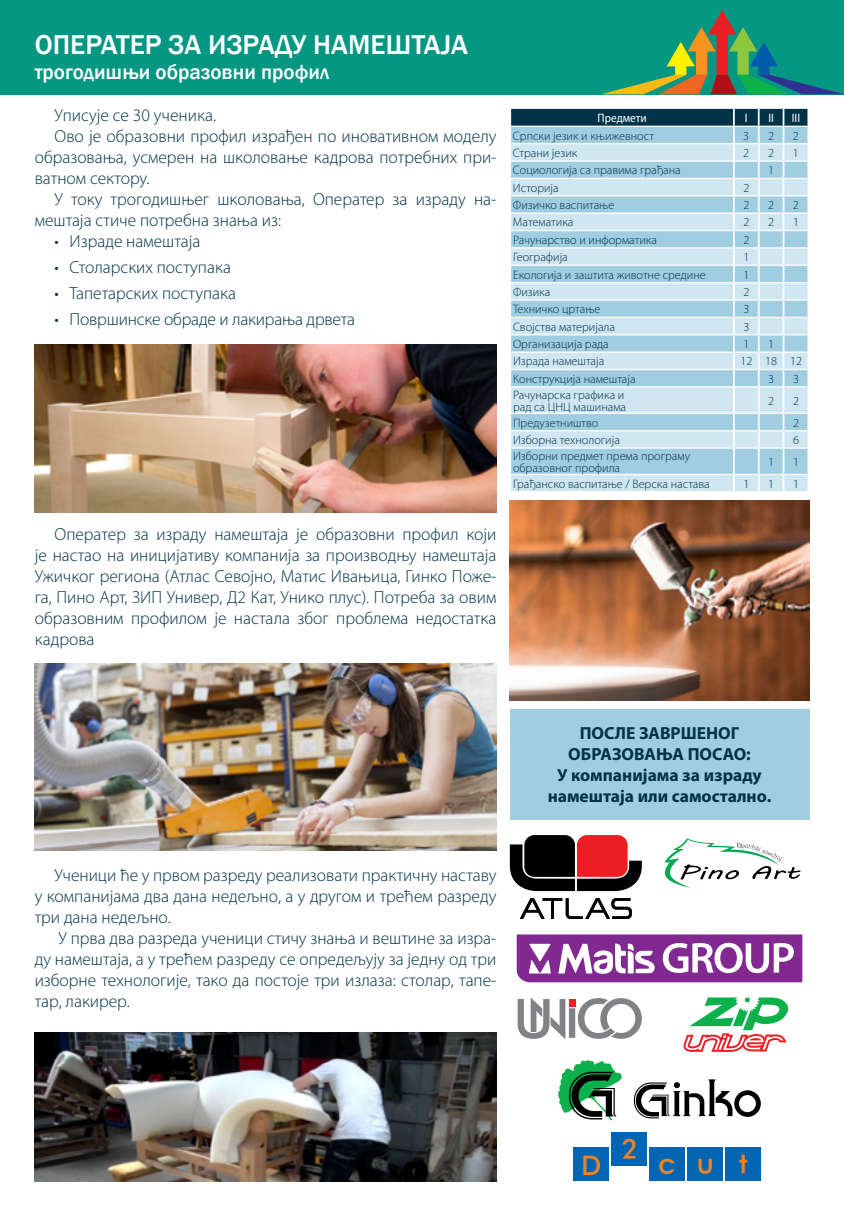
<style>
.page{position:relative;width:844px;height:1216px;background:#fff}
.page>*{position:absolute;margin:0;border:0;box-sizing:border-box;transform-origin:0 0}
.t1{font:500 28px "Franklin Gothic";color:#fff}
.t2{font:500 21px "Franklin Gothic";color:#fff}
.t3{font:300 17.5px/21px "Myriad Pro";color:#003248;text-align:justify}
.t4{font:700 17.5px/21px "Myriad Pro";color:#003248;text-align:center}
.t5{font:300 12.25px/12.2px "Myriad Pro";color:#003248}
.t6{font:semi-condensed 12.25px "Myriad Pro";color:#fff}
</style>
<div class="page">
<div style="left:0;top:0;width:843px;height:94px;background:#069782"></div>
<div style="left:695px;top:47px;width:12px;height:28px;background:#f7941e"></div>
<div style="left:675px;top:62px;width:11px;height:13px;background:#fff200"></div>
<div style="left:716px;top:30px;width:11px;height:45px;background:#ed1d24"></div>
<div style="left:737px;top:47px;width:11px;height:28px;background:#8dc63f"></div>
<div style="left:758px;top:62px;width:11px;height:13px;background:#005baa"></div>
<svg style="left:667px;top:10px;width:110px;height:56px"></svg>
<svg style="left:602px;top:75px;width:240px;height:19px"></svg>
<svg style="left:664px;top:838px;width:136px;height:49px"></svg>
<div style="left:509px;top:708px;width:300px;height:111px;background:#a1cde1"></div>
<svg style="left:511px;top:387px;width:296px;height:104px;background:#bddbe9"></svg>
<hr style="left:509px;top:412px;width:224px;height:2px;background:#fff">
<hr style="left:733px;top:412px;width:25px;height:2px;background:#fff">
<hr style="left:758px;top:412px;width:25px;height:2px;background:#fff">
<hr style="left:783px;top:412px;width:24px;height:2px;background:#fff">
<hr style="left:509px;top:430px;width:224px;height:1px;background:#fff">
<hr style="left:509px;top:447px;width:224px;height:1px;background:#fff">
<hr style="left:509px;top:474px;width:224px;height:1px;background:#fff">
<svg style="left:510px;top:108px;width:299px;height:279px;background:#b3d2e0"></svg>
<hr style="left:732px;top:387px;width:2px;height:25px;background:#fff">
<hr style="left:757px;top:387px;width:2px;height:25px;background:#fff">
<hr style="left:782px;top:387px;width:2px;height:25px;background:#fff">
<svg style="left:732px;top:413px;width:76px;height:35px;background:#c3dfeb"></svg>
<hr style="left:732px;top:448px;width:2px;height:26px;background:#fff">
<hr style="left:757px;top:448px;width:2px;height:26px;background:#fff">
<hr style="left:782px;top:448px;width:2px;height:26px;background:#fff">
<svg style="left:732px;top:474px;width:76px;height:18px"></svg>
<img style="left:35px;top:663px;width:461px;height:187px">
<img style="left:35px;top:344px;width:461px;height:168px">
<img style="left:35px;top:1032px;width:461px;height:149px">
<img style="left:509px;top:501px;width:300px;height:199px">
<svg style="left:509px;top:835px;width:132px;height:56px;background:#6b3234"></svg>
<svg style="left:520px;top:898px;width:111px;height:20px"></svg>
<svg style="left:516px;top:934px;width:286px;height:48px"></svg>
<svg style="left:683px;top:997px;width:105px;height:55px"></svg>
<div style="left:610px;top:1131px;width:36px;height:34px;background:#0066b3"></div>
<div style="left:648px;top:1147px;width:36px;height:34px;background:#0066b3"></div>
<div style="left:686px;top:1147px;width:36px;height:34px;background:#0066b3"></div>
<div style="left:725px;top:1147px;width:35px;height:34px;background:#0066b3"></div>
<div style="left:572px;top:1147px;width:36px;height:34px;background:#0066b3"></div>
<svg style="left:739px;top:1154px;width:8px;height:19px"></svg>
<svg style="left:659px;top:1158px;width:15px;height:16px"></svg>
<svg style="left:698px;top:1158px;width:13px;height:15px"></svg>
<svg style="left:583px;top:1155px;width:16px;height:20px"></svg>
<svg style="left:622px;top:1138px;width:13px;height:20px"></svg>
<svg style="left:558px;top:1060px;width:63px;height:60px"></svg>
<svg style="left:633px;top:1079px;width:127px;height:39px"></svg>
<svg style="left:517px;top:997px;width:124px;height:42px"></svg>
<h1 class="t1" style="left:35px;top:27px;width:434px">ОПЕРАТЕР ЗА ИЗРАДУ НАМЕШТАЈА</h1>
<p class="t2" style="left:35px;top:59px;width:296px">трогодишњи образовни профил</p>
<p class="t3" style="left:55px;top:104px;width:163px">Уписује се 30 ученика.</p>
<p class="t3" style="left:55px;top:125px;width:443px">Ово је образовни профил израђен по иновативном моделу</p>
<p class="t3" style="left:35px;top:146px;width:463px">образовања, усмерен на школовање кадрова потребних при-</p>
<p class="t3" style="left:35px;top:167px;width:116px">ватном сектору.</p>
<p class="t3" style="left:55px;top:188px;width:443px">У току трогодишњег школовања, Оператер за израду на-</p>
<p class="t3" style="left:35px;top:209px;width:248px">мештаја стиче потребна знања из:</p>
<p class="t3" style="left:55px;top:230px;width:147px">• Израде намештаја</p>
<p class="t3" style="left:55px;top:256px;width:178px">• Столарских поступака</p>
<p class="t3" style="left:55px;top:282px;width:183px">• Тапетарских поступака</p>
<p class="t3" style="left:55px;top:308px;width:302px">• Површинске обраде и лакирања дрвета</p>
<p class="t3" style="left:35px;top:523px;width:463px;text-indent:20px">Оператер за израду намештаја је образовни профил који је настао на иницијативу компанија за производњу намештаја Ужичког региона (Атлас Севојно, Матис Ивањица, Гинко Поже&shy;га, Пино Арт, ЗИП Универ, Д2 Кат, Унико плус). Потреба за овим образовним профилом је настала због проблема недостатка кадрова</p>
<p class="t6" style="left:597px;top:110px;width:51px">Предмети</p>
<p class="t6" style="left:744px;top:110px;width:4px">I</p>
<p class="t6" style="left:768px;top:110px;width:7px">II</p>
<p class="t6" style="left:791px;top:110px;width:10px">III</p>
<p class="t5" style="left:513px;top:129px;width:143px">Српски језик и књижевност</p>
<p class="t5" style="left:743px;top:129px;width:7px">3</p>
<p class="t5" style="left:768px;top:129px;width:7px">2</p>
<p class="t5" style="left:792px;top:129px;width:7px">2</p>
<p class="t5" style="left:513px;top:147px;width:66px">Страни језик</p>
<p class="t5" style="left:743px;top:147px;width:7px">2</p>
<p class="t5" style="left:768px;top:147px;width:7px">2</p>
<p class="t5" style="left:792px;top:147px;width:7px">1</p>
<p class="t5" style="left:513px;top:164px;width:169px">Социологија са правима грађана</p>
<p class="t5" style="left:768px;top:164px;width:7px">1</p>
<p class="t5" style="left:513px;top:181px;width:47px">Историја</p>
<p class="t5" style="left:743px;top:181px;width:7px">2</p>
<p class="t5" style="left:513px;top:199px;width:103px">Физичко васпитање</p>
<p class="t5" style="left:743px;top:199px;width:7px">2</p>
<p class="t5" style="left:768px;top:199px;width:7px">2</p>
<p class="t5" style="left:792px;top:199px;width:7px">2</p>
<p class="t5" style="left:513px;top:216px;width:62px">Математика</p>
<p class="t5" style="left:743px;top:216px;width:7px">2</p>
<p class="t5" style="left:768px;top:216px;width:7px">2</p>
<p class="t5" style="left:792px;top:216px;width:7px">1</p>
<p class="t5" style="left:513px;top:233px;width:145px">Рачунарство и информатика</p>
<p class="t5" style="left:743px;top:233px;width:7px">2</p>
<p class="t5" style="left:513px;top:251px;width:56px">Географија</p>
<p class="t5" style="left:743px;top:251px;width:7px">1</p>
<p class="t5" style="left:513px;top:268px;width:194px">Екологија и заштита животне средине</p>
<p class="t5" style="left:743px;top:268px;width:7px">1</p>
<p class="t5" style="left:513px;top:285px;width:39px">Физика</p>
<p class="t5" style="left:743px;top:285px;width:7px">2</p>
<p class="t5" style="left:513px;top:303px;width:89px">Техничко цртање</p>
<p class="t5" style="left:743px;top:303px;width:7px">3</p>
<p class="t5" style="left:513px;top:320px;width:104px">Својства материјала</p>
<p class="t5" style="left:743px;top:320px;width:7px">3</p>
<p class="t5" style="left:513px;top:338px;width:97px">Организација рада</p>
<p class="t5" style="left:743px;top:338px;width:7px">1</p>
<p class="t5" style="left:768px;top:338px;width:7px">1</p>
<p class="t5" style="left:513px;top:355px;width:93px">Израда намештаја</p>
<p class="t5" style="left:740px;top:355px;width:63px">12 18 12</p>
<p class="t5" style="left:513px;top:372px;width:124px">Конструкција намештаја</p>
<p class="t5" style="left:768px;top:372px;width:7px">3</p>
<p class="t5" style="left:792px;top:372px;width:7px">3</p>
<p class="t5" style="left:513px;top:388px;width:115px">Рачунарска графика и рад са ЦНЦ машинама</p>
<p class="t5" style="left:768px;top:394px;width:7px">2</p>
<p class="t5" style="left:792px;top:394px;width:7px">2</p>
<p class="t5" style="left:513px;top:416px;width:87px">Предузетништво</p>
<p class="t5" style="left:792px;top:416px;width:7px">2</p>
<p class="t5" style="left:513px;top:433px;width:108px">Изборна технологија</p>
<p class="t5" style="left:792px;top:433px;width:7px">6</p>
<p class="t5" style="left:513px;top:449px;width:178px">Изборни предмет према програму обрaзовног профила</p>
<p class="t5" style="left:768px;top:455px;width:7px">1</p>
<p class="t5" style="left:792px;top:455px;width:7px">1</p>
<p class="t5" style="left:513px;top:477px;width:198px">Грађанско васпитање / Верска настава</p>
<p class="t5" style="left:743px;top:477px;width:7px">1</p>
<p class="t5" style="left:768px;top:477px;width:7px">1</p>
<p class="t5" style="left:792px;top:477px;width:7px">1</p>
<p class="t3" style="left:35px;top:864px;width:463px;text-indent:20px">Ученици ће у првом разреду реализовати практичну наставу у компанијама два дана недељно, а у другом и трећем разреду три дана недељно.</p>
<p class="t3" style="left:35px;top:927px;width:463px;text-indent:24px">У прва два разреда ученици стичу знања и вештине за изра&shy;ду намештаја, а у трећем разреду се опредељују за једну од три изборне технологије, тако да постоје три излаза: столар, тапе&shy;тар, лакирер.</p>
<p class="t4" style="left:547px;top:722px;width:225px">ПОСЛЕ ЗАВРШЕНОГ<br>ОБРАЗОВАЊА ПОСАО:<br>У компанијама за израду намештаја или самостално.</p>
</div>
